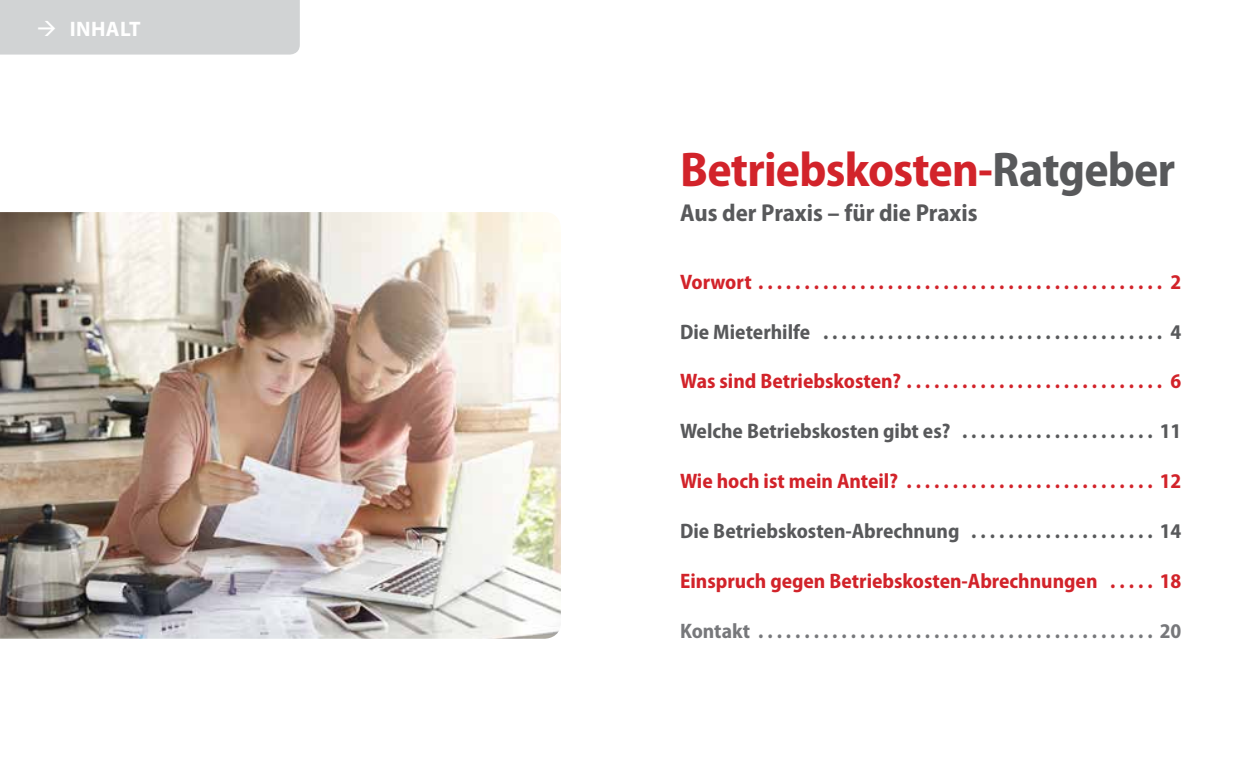
<style>
.page{position:relative;width:1241px;height:769px;background:#fff}
.page>*{position:absolute;margin:0;border:0;box-sizing:border-box;transform-origin:0 0}
.t1{font:700 semi-condensed 49px "Myriad Pro";letter-spacing:-.015em;color:#d2232a}
.t2{font:700 semi-condensed 24.5px "Myriad Pro";color:#58595b}
.t3{font:700 semi-condensed 21px "Myriad Pro";color:#d2232a}
.t4{font:700 semi-condensed 21px "Myriad Pro";color:#58595b}
.t5{font:700 semi-condensed 21px "Myriad Pro";color:#77787b}
.t6{font:700 21px "Myriad Pro";letter-spacing:.02em;color:#fff}
.s1{color:#58595b}
</style>
<div class="page">
<div style="left:0;top:0;width:300px;height:55px;background:#d1d3d4"></div>
<img style="left:0;top:212px;width:561px;height:427px">
<p class="t6" style="left:36px;top:15px;width:106px">→ Inhalt</p>
<h1 class="t1" style="left:680px;top:142px;width:496px">Betriebskosten-<span class="s1">Ratgeber</span></h1>
<p class="t2" style="left:680px;top:199px;width:299px">Aus der Praxis – für die Praxis</p>
<p class="t3" style="left:680px;top:270px;width:503px">Vorwort . . . . . . . . . . . . . . . . . . . . . . . . . . . . . . . . . . . . . . . . . . . . 2</p>
<p class="t4" style="left:680px;top:320px;width:503px">Die Mieterhilfe . . . . . . . . . . . . . . . . . . . . . . . . . . . . . . . . . . . . . 4</p>
<p class="t3" style="left:680px;top:370px;width:503px">Was sind Betriebskosten? . . . . . . . . . . . . . . . . . . . . . . . . . . . . 6</p>
<p class="t4" style="left:680px;top:419px;width:503px">Welche Betriebskosten gibt es? . . . . . . . . . . . . . . . . . . . . . 11</p>
<p class="t3" style="left:680px;top:469px;width:503px">Wie hoch ist mein Anteil? . . . . . . . . . . . . . . . . . . . . . . . . . . . 12</p>
<p class="t4" style="left:680px;top:519px;width:503px">Die Betriebskosten-Abrechnung . . . . . . . . . . . . . . . . . . . . 14</p>
<p class="t3" style="left:680px;top:569px;width:503px">Einspruch gegen Betriebskosten-Abrechnungen . . . . . 18</p>
<p class="t5" style="left:680px;top:619px;width:503px">Kontakt . . . . . . . . . . . . . . . . . . . . . . . . . . . . . . . . . . . . . . . . . . . 20</p>
</div>
